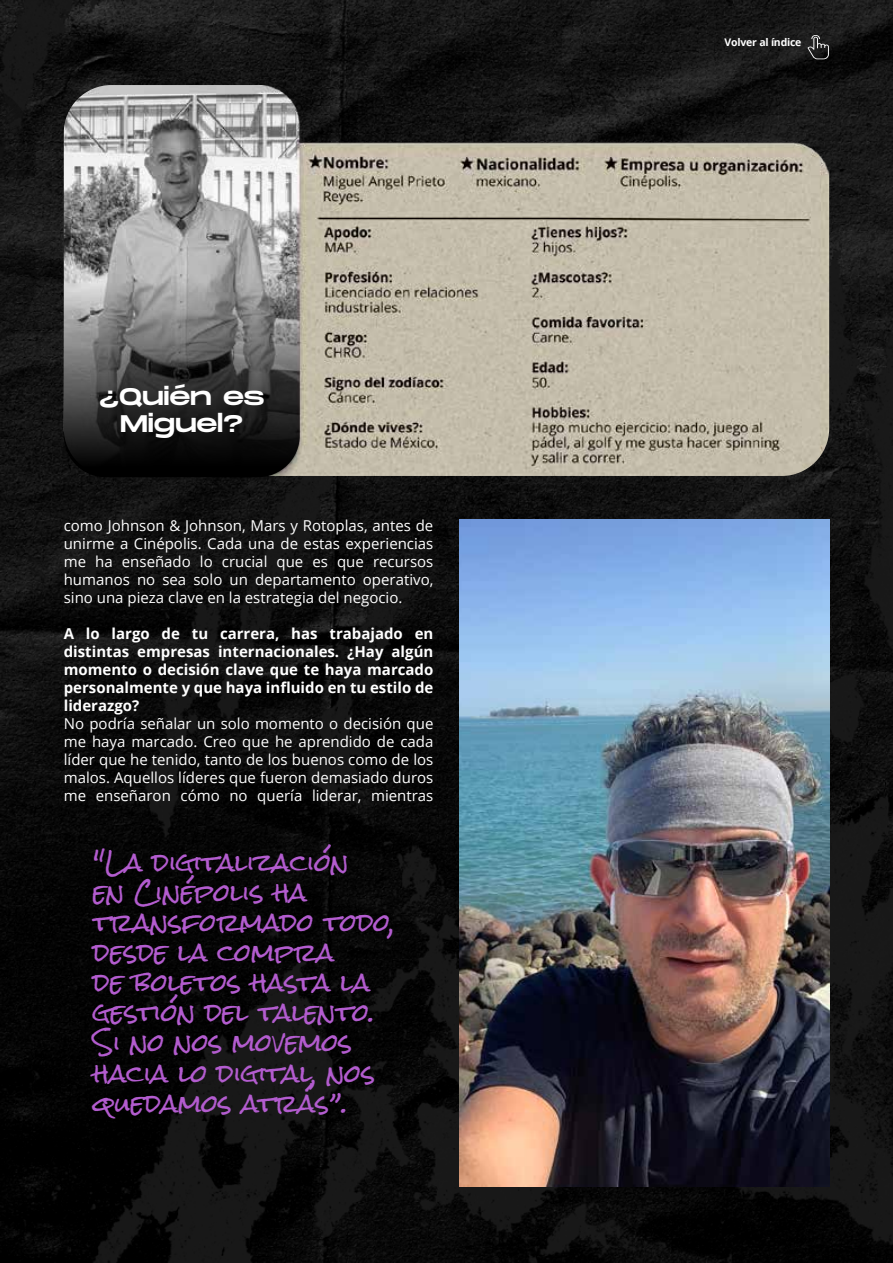
<style>
.page{position:relative;width:893px;height:1263px;background:#fff}
.page>*{position:absolute;margin:0;border:0;box-sizing:border-box;transform-origin:0 0}
.t1{font:24px/30px "Rock Salt";color:#b35ccf}
.t2{font:24px/27px "Monument Extended";letter-spacing:-.01em;color:#fff;text-align:center}
.t3{font:15px/18px "Open Sans";color:#fff;text-align:justify}
.t4{font:700 15px/18px "Open Sans";color:#fff;text-align:justify}
.t5{font:700 10.5px "Open Sans";letter-spacing:-.02em;color:#fff}
</style>
<div class="page">
<img style="left:0;top:0;width:893px;height:1263px">
<svg style="left:0;top:84px;width:37px;height:266px"></svg>
<img style="left:459px;top:520px;width:370px;height:666px">
<img style="left:64px;top:85px;width:765px;height:391px">
<svg style="left:64px;top:86px;width:236px;height:391px"></svg>
<svg style="left:807px;top:35px;width:22px;height:24px"></svg>
<h1 class="t2" style="left:99px;top:383px;width:167px">¿Quién es<br>Miguel?</h1>
<p class="t3" style="left:64px;top:516px;width:371px">como Johnson &amp; Johnson, Mars y Rotoplas, antes de unirme a Cinépolis. Cada una de estas experiencias me ha enseñado lo crucial que es que recursos humanos no sea solo un departamento operativo, sino una pieza clave en la estrategia del negocio.</p>
<p class="t4" style="left:64px;top:624px;width:371px">A lo largo de tu carrera, has trabajado en distintas empresas internacionales. ¿Hay algún momento o decisión clave que te haya marcado personalmente y que haya influido en tu estilo de liderazgo?</p>
<p class="t3" style="left:64px;top:714px;width:371px">No podría señalar un solo momento o decisión que me haya marcado. Creo que he aprendido de cada líder que he tenido, tanto de los buenos como de los malos. Aquellos líderes que fueron demasiado duros me enseñaron cómo no quería liderar, mientras</p>
<h1 class="t1" style="left:93px;top:849px;width:303px">"La digitalización<br>en Cinépolis ha transformado todo, desde la compra<br>de boletos hasta la gestión del talento.<br>Si no nos movemos hacia lo digital, nos quedamos atrás”.</h1>
<p class="t5" style="left:725px;top:35px;width:78px">Volver al índice</p>
</div>
